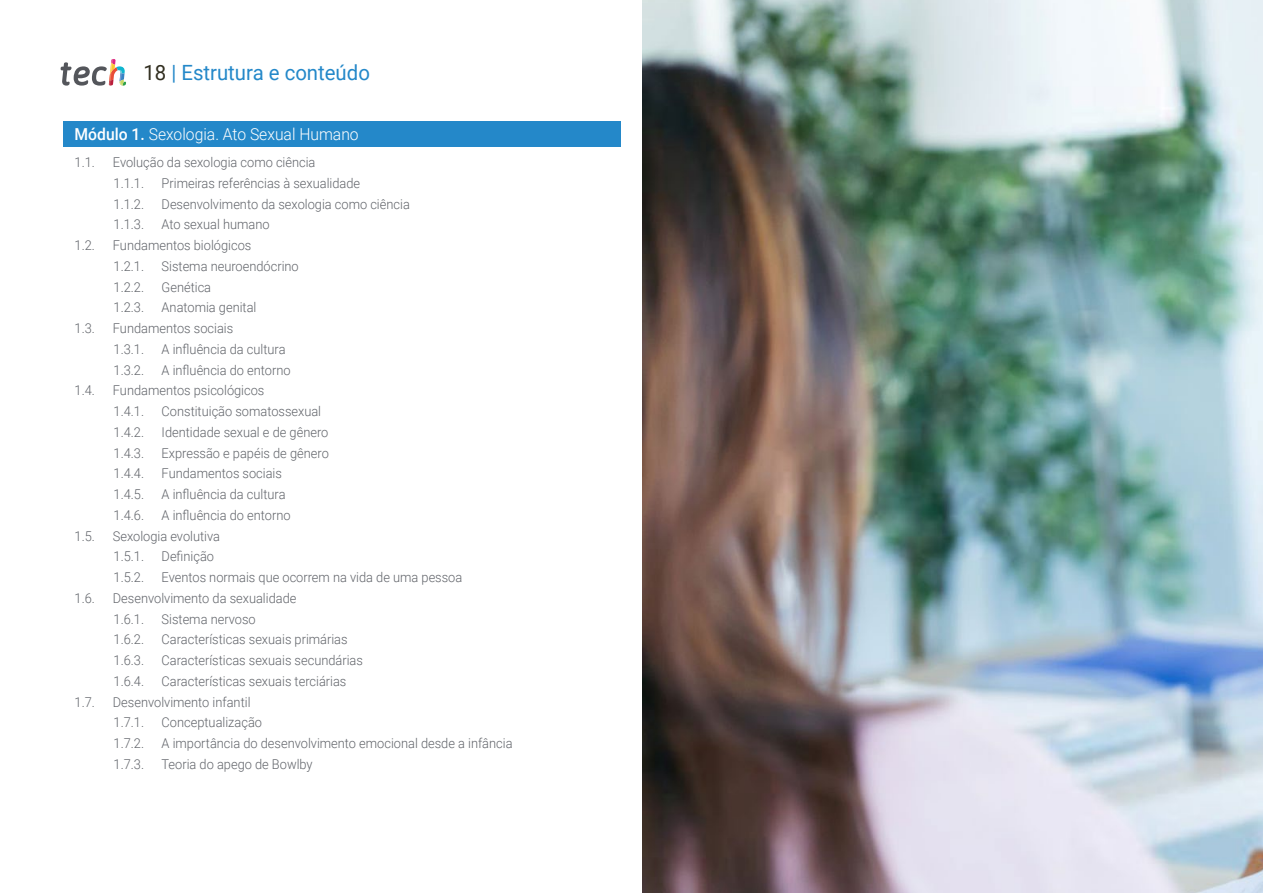
<style>
.page{position:relative;width:1263px;height:893px;background:#fff}
.page>*{position:absolute;margin:0;border:0;box-sizing:border-box;transform-origin:0 0}
.t1{font:21px "Roboto";color:#2488c9}
.t2{font:300 16.5px "Roboto";color:#fff;scale:.95 1}
.t3{font:300 13.5px/20.7px "Roboto";color:#61646a;scale:.95 1}
.s1{color:#312e20}
.s2{font-weight:500}
</style>
<div class="page">
<div style="left:64px;top:121px;width:557px;height:25px;background:#2488c9"></div>
<svg style="left:61px;top:59px;width:65px;height:27px"></svg>
<img style="left:642px;top:0;width:621px;height:893px">
<h1 class="t1" style="left:144px;top:57px;width:228px"><span class="s1">18</span> | Estrutura e conteúdo</h1>
<p class="t2" style="left:75px;top:123px;width:301px"><span class="s2">Módulo 1.</span> Sexologia. Ato Sexual Humano</p>
<p class="t3" style="left:75px;top:151px;width:23px">1.1.</p>
<p class="t3" style="left:113px;top:151px;width:215px">Evolução da sexologia como ciência<br>1.1.1.</p>
<p class="t3" style="left:162px;top:172px;width:211px">Primeiras referências à sexualidade</p>
<p class="t3" style="left:114px;top:193px;width:34px">1.1.2.</p>
<p class="t3" style="left:162px;top:193px;width:263px">Desenvolvimento da sexologia como ciência</p>
<p class="t3" style="left:114px;top:214px;width:34px">1.1.3.</p>
<p class="t3" style="left:162px;top:214px;width:115px">Ato sexual humano</p>
<p class="t3" style="left:75px;top:234px;width:23px">1.2.</p>
<p class="t3" style="left:113px;top:234px;width:147px">Fundamentos biológicos<br>1.2.1.</p>
<p class="t3" style="left:162px;top:255px;width:146px">Sistema neuroendócrino</p>
<p class="t3" style="left:114px;top:276px;width:34px">1.2.2.</p>
<p class="t3" style="left:162px;top:276px;width:54px">Genética</p>
<p class="t3" style="left:114px;top:297px;width:34px">1.2.3.</p>
<p class="t3" style="left:162px;top:297px;width:101px">Anatomia genital</p>
<p class="t3" style="left:75px;top:317px;width:23px">1.3.</p>
<p class="t3" style="left:113px;top:317px;width:128px">Fundamentos sociais<br>1.3.1.</p>
<p class="t3" style="left:162px;top:338px;width:132px">A influência da cultura</p>
<p class="t3" style="left:114px;top:359px;width:34px">1.3.2.</p>
<p class="t3" style="left:162px;top:359px;width:137px">A influência do entorno</p>
<p class="t3" style="left:75px;top:380px;width:23px">1.4.</p>
<p class="t3" style="left:113px;top:380px;width:161px">Fundamentos psicológicos<br>1.4.1.</p>
<p class="t3" style="left:162px;top:400px;width:169px">Constituição somatossexual</p>
<p class="t3" style="left:114px;top:421px;width:34px">1.4.2.</p>
<p class="t3" style="left:162px;top:421px;width:177px">Identidade sexual e de gênero</p>
<p class="t3" style="left:114px;top:442px;width:34px">1.4.3.</p>
<p class="t3" style="left:162px;top:442px;width:178px">Expressão e papéis de gênero</p>
<p class="t3" style="left:114px;top:463px;width:34px">1.4.4.</p>
<p class="t3" style="left:162px;top:463px;width:128px">Fundamentos sociais</p>
<p class="t3" style="left:114px;top:483px;width:34px">1.4.5.</p>
<p class="t3" style="left:162px;top:483px;width:132px">A influência da cultura</p>
<p class="t3" style="left:114px;top:504px;width:34px">1.4.6.</p>
<p class="t3" style="left:162px;top:504px;width:137px">A influência do entorno</p>
<p class="t3" style="left:75px;top:525px;width:23px">1.5.</p>
<p class="t3" style="left:113px;top:525px;width:114px">Sexologia evolutiva<br>1.5.1.</p>
<p class="t3" style="left:162px;top:546px;width:57px">Definição</p>
<p class="t3" style="left:114px;top:566px;width:34px">1.5.2.</p>
<p class="t3" style="left:162px;top:566px;width:318px">Eventos normais que ocorrem na vida de uma pessoa</p>
<p class="t3" style="left:75px;top:587px;width:23px">1.6.</p>
<p class="t3" style="left:113px;top:587px;width:195px">Desenvolvimento da sexualidade<br>1.6.1.</p>
<p class="t3" style="left:162px;top:608px;width:101px">Sistema nervoso</p>
<p class="t3" style="left:114px;top:629px;width:34px">1.6.2.</p>
<p class="t3" style="left:162px;top:629px;width:197px">Características sexuais primárias</p>
<p class="t3" style="left:114px;top:649px;width:34px">1.6.3.</p>
<p class="t3" style="left:162px;top:649px;width:213px">Características sexuais secundárias</p>
<p class="t3" style="left:114px;top:670px;width:34px">1.6.4.</p>
<p class="t3" style="left:162px;top:670px;width:196px">Características sexuais terciárias</p>
<p class="t3" style="left:75px;top:691px;width:23px">1.7.</p>
<p class="t3" style="left:113px;top:691px;width:146px">Desenvolvimento infantil<br>1.7.1.</p>
<p class="t3" style="left:162px;top:712px;width:107px">Conceptualização</p>
<p class="t3" style="left:114px;top:732px;width:34px">1.7.2.</p>
<p class="t3" style="left:162px;top:732px;width:371px">A importância do desenvolvimento emocional desde a infância</p>
<p class="t3" style="left:114px;top:753px;width:34px">1.7.3.</p>
<p class="t3" style="left:162px;top:753px;width:161px">Teoria do apego de Bowlby</p>
</div>
